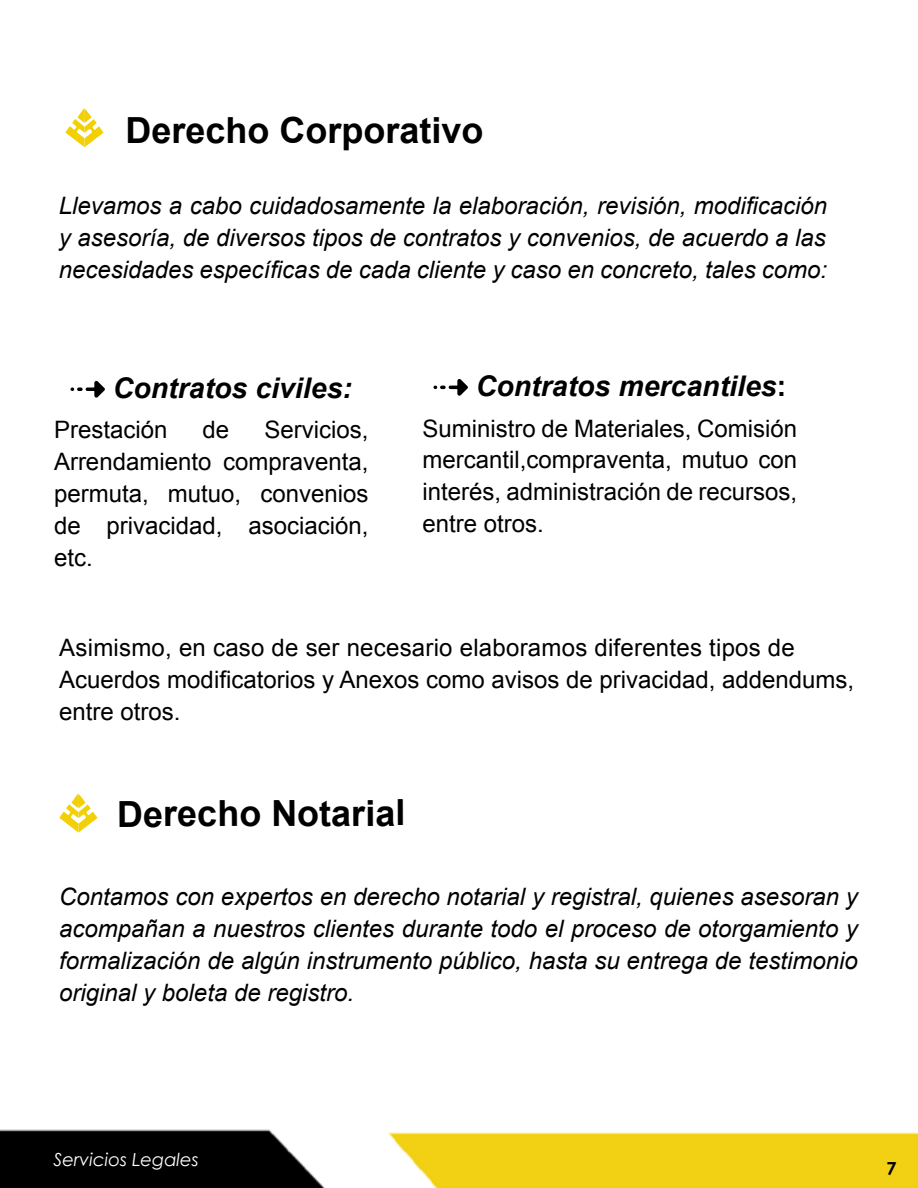
<style>
.page{position:relative;width:918px;height:1188px;background:#fff}
.page>*{position:absolute;margin:0;border:0;box-sizing:border-box;transform-origin:0 0}
.t1{font:700 36px "Arial";color:#000}
.t2{font:italic 700 28.5px "Arial";color:#000}
.t3{font:italic 24px/31.8px "Arial";color:#000;text-align:justify}
.t4{font:24px/31.8px "Arial";color:#000;text-align:justify}
.t5{font:italic 18px "Century Gothic";color:#fff}
.t6{font:700 18px "Century Gothic";color:#000}
.s1{font-style:normal}
</style>
<div class="page">
<img style="left:0;top:147px;width:918px;height:1041px">
<svg style="left:65px;top:108px;width:39px;height:39px"></svg>
<svg style="left:59px;top:793px;width:39px;height:40px"></svg>
<svg style="left:434px;top:378px;width:34px;height:18px"></svg>
<svg style="left:70px;top:380px;width:35px;height:18px"></svg>
<h1 class="t1" style="left:125px;top:106px;width:360px">Derecho Corporativo</h1>
<p class="t3" style="left:59px;top:190px;width:770px">Llevamos a cabo cuidadosamente la elaboración, revisión, modificación y asesoría, de diversos tipos de contratos y convenios, de acuerdo a las necesidades específicas de cada cliente y caso en concreto, tales como:</p>
<p class="t2" style="left:113px;top:369px;width:241px">Contratos civiles:</p>
<p class="t4" style="left:54px;top:414px;width:115px">Prestación</p>
<p class="t4" style="left:203px;top:414px;width:28px">de</p>
<p class="t4" style="left:54px;top:414px;width:316px;text-indent:210px">Servicios, Arrendamiento compraventa, permuta, mutuo, convenios de privacidad, asociación, etc.</p>
<p class="t2" style="left:476px;top:367px;width:312px">Contratos mercantiles<span class="s1">:</span></p>
<p class="t4" style="left:423px;top:412px;width:376px">Suministro de Materiales, Comisión mercantil,compraventa, mutuo con interés, administración de recursos, entre otros.</p>
<p class="t4" style="left:59px;top:632px;width:797px;text-align:left">Asimismo, en caso de ser necesario elaboramos diferentes tipos de<br>Acuerdos modificatorios y Anexos como avisos de privacidad, addendums, entre otros.</p>
<h1 class="t1" style="left:117px;top:790px;width:290px">Derecho Notarial</h1>
<p class="t3" style="left:59px;top:881px;width:800px">Contamos con expertos en derecho notarial y registral, quienes asesoran y acompañan a nuestros clientes durante todo el proceso de otorgamiento y formalización de algún instrumento público, hasta su entrega de testimonio original y boleta de registro.</p>
<p class="t5" style="left:54px;top:1149px;width:147px">Servicios Legales</p>
<p class="t6" style="left:887px;top:1157px;width:12px">7</p>
</div>
